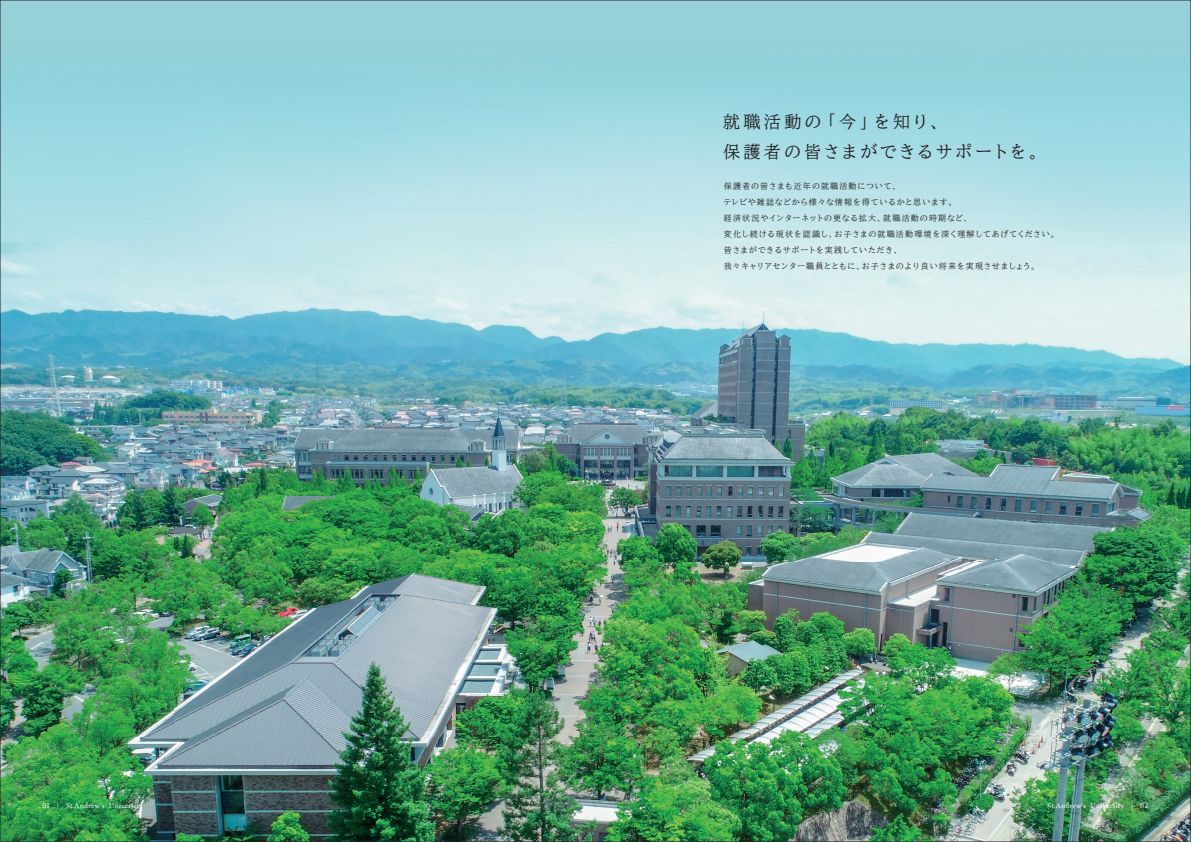
<style>
.page{position:relative;width:1191px;height:842px;background:#96d0d8}
.page>*{position:absolute;margin:0;border:0;box-sizing:border-box;transform-origin:0 0}
.t1{font:500 17px/29.5px "TBUD Min Std";letter-spacing:.16em;color:#231f20}
.t2{font:500 8px/16px "TBUD Min Std";letter-spacing:.09em;color:#231f20}
.t3{font:8px "KO Saotome Kinryo M";color:#fff}
</style>
<div class="page">
<img style="left:1px;top:109px;width:1189px;height:732px">
<hr style="left:0;top:0;width:1191px;height:1px;background:#231f20">
<hr style="left:0;top:841px;width:1191px;height:1px;background:#231f20">
<hr style="left:0;top:0;width:1px;height:842px;background:#231f20">
<hr style="left:1190px;top:0;width:1px;height:842px;background:#231f20">
<h1 class="t1" style="left:723px;top:107px;width:325px">就職活動の「今」を知り、<br>保護者の皆さまができるサポートを。</h1>
<p class="t2" style="left:723px;top:177px;width:337px">保護者の皆さまも近年の就職活動について、<br>テレビや雑誌などから様々な情報を得ているかと思います。<br>経済状況やインターネットの更なる拡大、就職活動の時期など、<br>変化し続ける現状を認識し、お子さまの就職活動環境を深く理解してあげてください。皆さまができるサポートを実践していただき、<br>我々キャリアセンター職員とともに、お子さまのより良い将来を実現させましょう。</p>
<p class="t3" style="left:43px;top:802px;width:102px">01 ｜ St.Andrew's University</p>
<p class="t3" style="left:1047px;top:802px;width:103px">St.Andrew's University ｜ 02</p>
</div>
